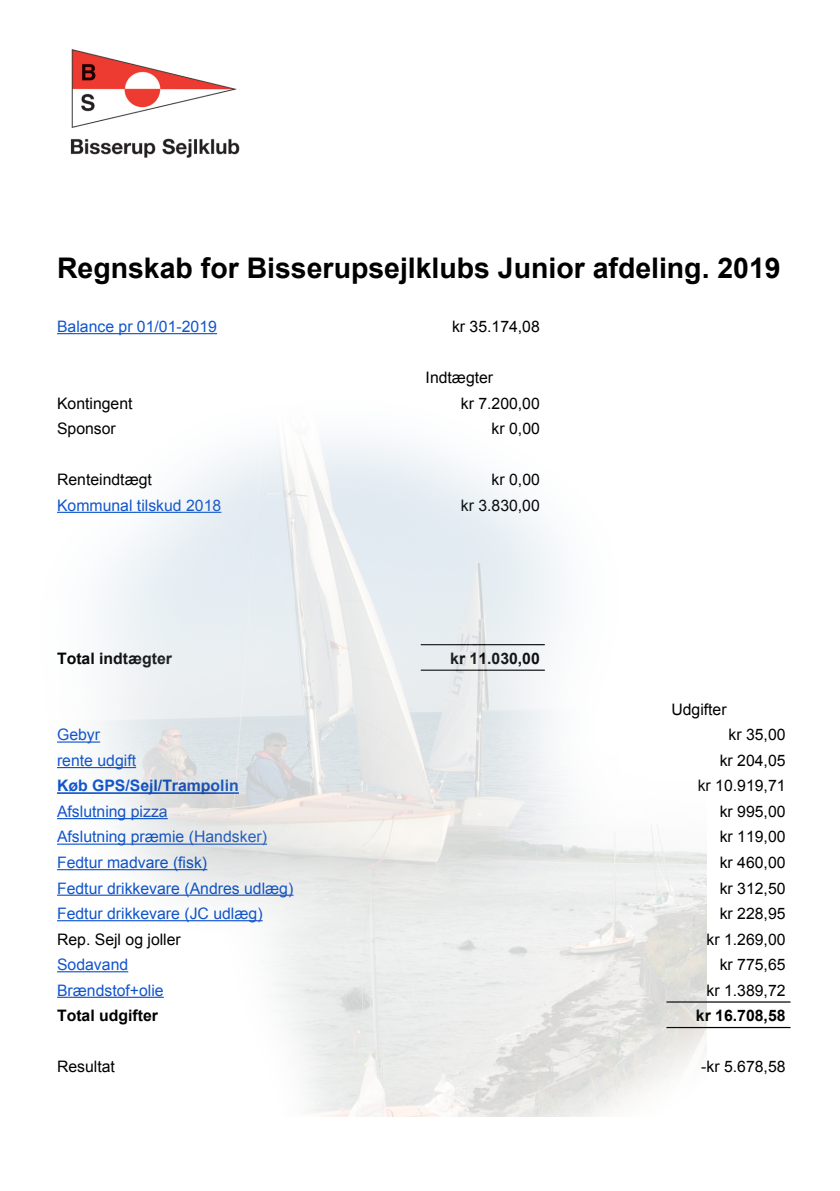
<style>
.page{position:relative;width:840px;height:1191px;background:#fff}
.page>*{position:absolute;margin:0;border:0;box-sizing:border-box;transform-origin:0 0}
.t1{font:700 28.4px "Arial";color:#000}
.t2{font:15.8px "Arial";color:#000}
.t3{font:15.8px "Arial";color:#15c}
.t4{font:700 15.8px "Arial";color:#000}
.t5{font:700 15.8px "Arial";color:#15c}
</style>
<div class="page">
<img style="left:70px;top:49px;width:170px;height:109px">
<hr style="left:666px;top:1001px;width:124px;height:1px;background:#000">
<hr style="left:666px;top:1027px;width:124px;height:1px;background:#000">
<hr style="left:57px;top:333px;width:160px;height:1px;background:#15c">
<img style="left:57px;top:438px;width:648px;height:679px">
<h1 class="t1" style="left:57px;top:249px;width:724px">Regnskab for Bisserupsejlklubs Junior afdeling. 2019</h1>
<p class="t3" style="left:57px;top:316px;width:161px">Balance pr 01/01-2019</p>
<p class="t2" style="left:452px;top:316px;width:89px">kr 35.174,08</p>
<p class="t2" style="left:425px;top:367px;width:69px">Indtægter</p>
<p class="t2" style="left:57px;top:393px;width:77px">Kontingent</p>
<p class="t2" style="left:460px;top:393px;width:80px">kr 7.200,00</p>
<p class="t2" style="left:57px;top:418px;width:60px">Sponsor</p>
<p class="t2" style="left:491px;top:418px;width:50px">kr 0,00</p>
<p class="t2" style="left:57px;top:469px;width:96px">Renteindtægt</p>
<p class="t2" style="left:491px;top:469px;width:50px">kr 0,00</p>
<p class="t3" style="left:57px;top:495px;width:166px">Kommunal tilskud 2018</p>
<p class="t2" style="left:460px;top:495px;width:80px">kr 3.830,00</p>
<p class="t4" style="left:57px;top:647px;width:116px">Total indtægter</p>
<p class="t4" style="left:450px;top:647px;width:91px">kr 11.030,00</p>
<p class="t2" style="left:671px;top:699px;width:57px">Udgifter</p>
<p class="t3" style="left:57px;top:724px;width:44px">Gebyr</p>
<p class="t2" style="left:728px;top:724px;width:59px">kr 35,00</p>
<p class="t3" style="left:57px;top:750px;width:80px">rente udgift</p>
<p class="t2" style="left:719px;top:750px;width:67px">kr 204,05</p>
<p class="t5" style="left:57px;top:775px;width:183px">Køb GPS/Sejl/Trampolin</p>
<p class="t2" style="left:697px;top:775px;width:89px">kr 10.919,71</p>
<p class="t3" style="left:57px;top:801px;width:112px">Afslutning pizza</p>
<p class="t2" style="left:719px;top:801px;width:67px">kr 995,00</p>
<p class="t3" style="left:57px;top:826px;width:211px">Afslutning præmie (Handsker)</p>
<p class="t2" style="left:719px;top:826px;width:67px">kr 119,00</p>
<p class="t3" style="left:57px;top:852px;width:152px">Fedtur madvare (fisk)</p>
<p class="t2" style="left:719px;top:852px;width:67px">kr 460,00</p>
<p class="t3" style="left:57px;top:877px;width:238px">Fedtur drikkevare (Andres udlæg)</p>
<p class="t2" style="left:719px;top:877px;width:67px">kr 312,50</p>
<p class="t3" style="left:57px;top:903px;width:207px">Fedtur drikkevare (JC udlæg)</p>
<p class="t2" style="left:719px;top:903px;width:67px">kr 228,95</p>
<p class="t2" style="left:57px;top:928px;width:125px">Rep. Sejl og joller</p>
<p class="t2" style="left:706px;top:928px;width:80px">kr 1.269,00</p>
<p class="t3" style="left:57px;top:954px;width:73px">Sodavand</p>
<p class="t2" style="left:719px;top:954px;width:67px">kr 775,65</p>
<p class="t3" style="left:57px;top:979px;width:108px">Brændstof+olie</p>
<p class="t2" style="left:706px;top:979px;width:80px">kr 1.389,72</p>
<p class="t4" style="left:57px;top:1005px;width:102px">Total udgifter</p>
<p class="t4" style="left:695px;top:1005px;width:91px">kr 16.708,58</p>
<p class="t2" style="left:57px;top:1056px;width:59px">Resultat</p>
<p class="t2" style="left:700px;top:1056px;width:86px">-kr 5.678,58</p>
</div>
